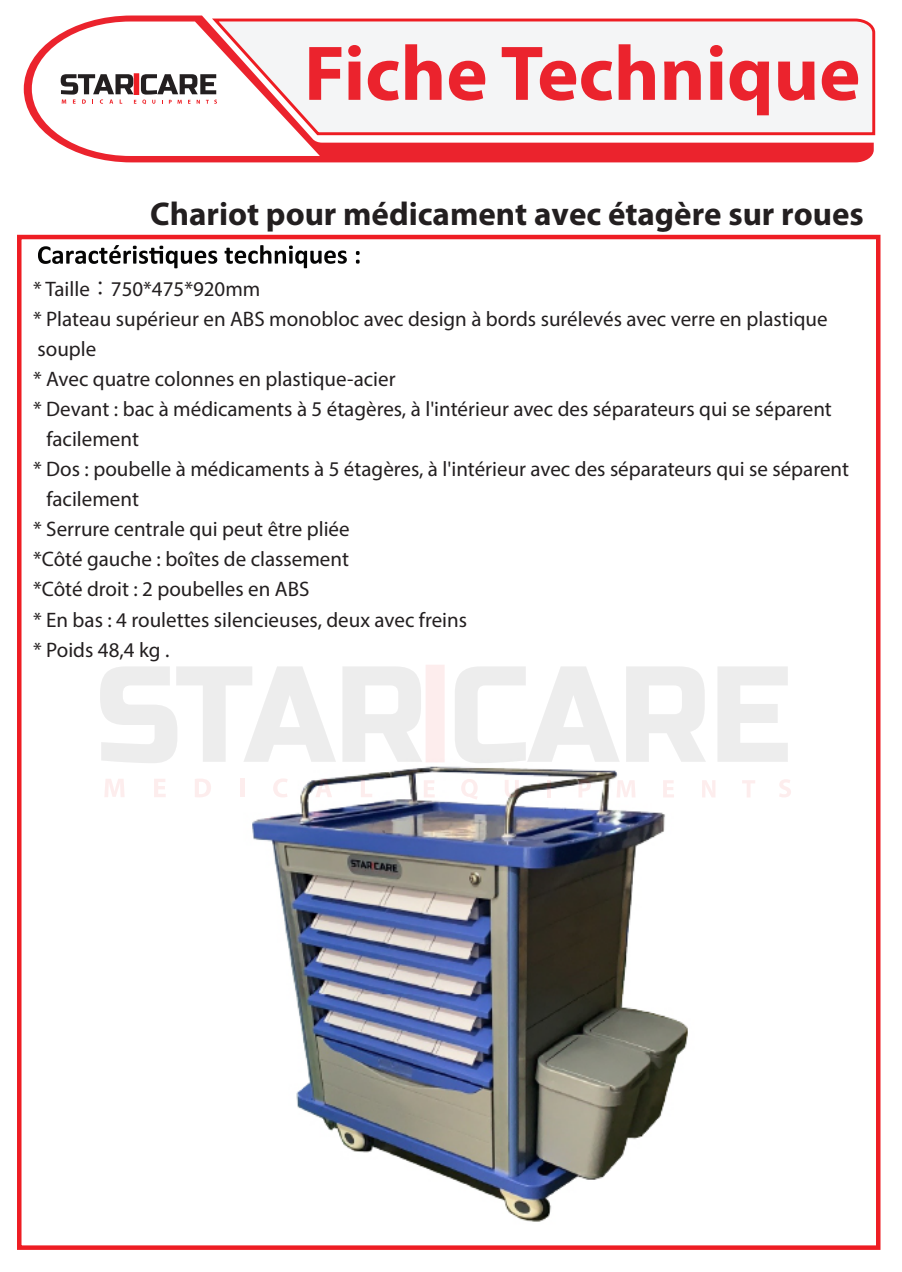
<style>
.page{position:relative;width:902px;height:1272px;background:#fff}
.page>*{position:absolute;margin:0;border:0;box-sizing:border-box;transform-origin:0 0}
.t1{font:700 78.15px "Myriad Pro";color:#eb232d}
.t2{font:700 33px "Myriad Pro";color:#231f20}
.t3{font:21px "Myriad Pro";color:#231f20}
.s1{font-family:"Koz Go Pr 6 N"}
</style>
<div class="page">
<img style="left:244px;top:737px;width:495px;height:485px">
<div style="left:17px;top:235px;width:863px;height:1014px;border:4px solid #ee1d23"></div>
<svg style="left:24px;top:16px;width:849px;height:146px;fill:#f4f5f6"></svg>
<svg style="left:38px;top:245px;width:321px;height:23px"></svg>
<svg style="left:32px;top:22px;width:288px;height:134px"></svg>
<svg style="left:626px;top:666px;width:80px;height:95px"></svg>
<div style="left:426px;top:665px;width:18px;height:96px;background:#fdeded"></div>
<svg style="left:717px;top:666px;width:70px;height:95px"></svg>
<svg style="left:454px;top:666px;width:165px;height:97px"></svg>
<svg style="left:100px;top:666px;width:236px;height:97px"></svg>
<svg style="left:342px;top:666px;width:80px;height:95px"></svg>
<svg style="left:779px;top:779px;width:12px;height:18px"></svg>
<svg style="left:578px;top:780px;width:12px;height:17px"></svg>
<svg style="left:616px;top:780px;width:19px;height:17px"></svg>
<svg style="left:663px;top:780px;width:11px;height:17px"></svg>
<svg style="left:702px;top:780px;width:13px;height:17px"></svg>
<svg style="left:742px;top:780px;width:13px;height:17px"></svg>
<svg style="left:424px;top:780px;width:10px;height:17px"></svg>
<svg style="left:461px;top:779px;width:16px;height:20px"></svg>
<svg style="left:504px;top:779px;width:14px;height:18px"></svg>
<svg style="left:546px;top:780px;width:4px;height:17px"></svg>
<svg style="left:104px;top:779px;width:21px;height:18px"></svg>
<svg style="left:154px;top:779px;width:12px;height:18px"></svg>
<svg style="left:195px;top:779px;width:16px;height:18px"></svg>
<hr style="left:240px;top:778px;width:4px;height:19px;background:#fdeded">
<svg style="left:273px;top:778px;width:15px;height:19px"></svg>
<svg style="left:315px;top:778px;width:17px;height:19px"></svg>
<svg style="left:361px;top:778px;width:11px;height:19px"></svg>
<h1 class="t1" style="left:304px;top:22px;width:558px">Fiche Technique</h1>
<h2 class="t2" style="left:150px;top:192px;width:715px">Chariot pour médicament avec étagère sur roues</h2>
<p class="t3" style="left:33px;top:276px;width:229px">* Taille<span class="s1">：</span>750*475*920mm</p>
<p class="t3" style="left:33px;top:306px;width:796px">* Plateau supérieur en ABS monobloc avec design à bords surélevés avec verre en plastique</p>
<p class="t3" style="left:37px;top:336px;width:60px">souple</p>
<p class="t3" style="left:33px;top:366px;width:364px">* Avec quatre colonnes en plastique-acier</p>
<p class="t3" style="left:33px;top:396px;width:800px">* Devant : bac à médicaments à 5 étagères, à l'intérieur avec des séparateurs qui se séparent</p>
<p class="t3" style="left:46px;top:426px;width:94px">facilement</p>
<p class="t3" style="left:33px;top:456px;width:817px">* Dos : poubelle à médicaments à 5 étagères, à l'intérieur avec des séparateurs qui se séparent</p>
<p class="t3" style="left:46px;top:486px;width:94px">facilement</p>
<p class="t3" style="left:33px;top:516px;width:318px">* Serrure centrale qui peut être pliée</p>
<p class="t3" style="left:33px;top:546px;width:317px">*Côté gauche : boîtes de classement</p>
<p class="t3" style="left:33px;top:576px;width:278px">*Côté droit : 2 poubelles en ABS</p>
<p class="t3" style="left:33px;top:606px;width:435px">* En bas : 4 roulettes silencieuses, deux avec freins</p>
<p class="t3" style="left:33px;top:636px;width:138px">* Poids 48,4 kg .</p>
</div>
